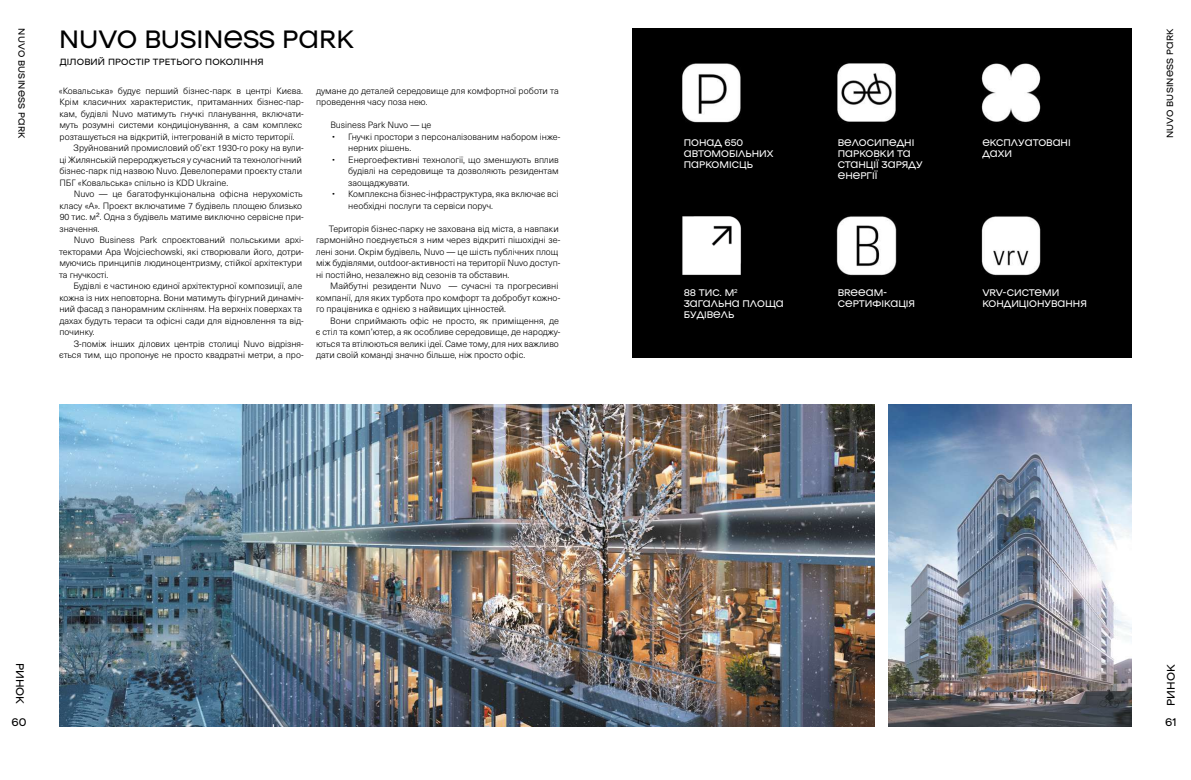
<style>
.page{position:relative;width:1191px;height:780px;background:#fff}
.page>*{position:absolute;margin:0;border:0;box-sizing:border-box;transform-origin:0 0}
.t1{font:25px "NAMU";color:#000}
.t2{font:11px "NAMU";color:#000}
.t3{font:9.6px/11px "NAMU";color:#fff}
.t4{font:300 9px/11.5px "Neue Haas Unica W1 G";color:#000}
.t5{font:9px "NAMU";letter-spacing:.025em;color:#000}
.t6{font:9px "NAMU Pro";letter-spacing:.02em;color:#000}
</style>
<div class="page">
<img style="left:60px;top:404px;width:814px;height:323px">
<img style="left:889px;top:404px;width:242px;height:323px">
<div style="left:632px;top:28px;width:499px;height:330px;background:#000"></div>
<img style="left:682px;top:63px;width:59px;height:60px">
<img style="left:682px;top:216px;width:59px;height:59px">
<img style="left:836px;top:216px;width:61px;height:60px">
<img style="left:981px;top:216px;width:60px;height:60px">
<img style="left:837px;top:63px;width:59px;height:59px">
<img style="left:981px;top:63px;width:60px;height:60px">
<p class="t5" style="left:28px;top:28px;width:110px;rotate:90deg">Nuvo Business Park</p>
<h1 class="t1" style="left:59px;top:23px;width:297px">NUVO BUSI NESS PARK</h1>
<p class="t6" style="left:60px;top:56px;width:205px">ДІЛОВИЙ ПРОСТІР ТРЕТЬОГО ПОКОЛІННЯ</p>
<p class="t4" style="left:59px;top:84px;width:246px">«Ковальська» будує перший бізнес-парк в центрі Києва.<br>Крім класичних характеристик, притаманних бізнес-пар&shy;кам, будівлі Nuvo матимуть гнучкі планування, включати&shy;муть розумні системи кондиціонування, а сам комплекс розташується на відкритій, інтегрованій в місто території.</p>
<p class="t4" style="left:59px;top:142px;width:246px;text-indent:14px">Зруйнований промисловий об’єкт 1930-го року на вули&shy;ці Жилянській перероджується у сучасний та технологічний бізнес-парк під назвою Nuvo. Девелоперами проєкту стали ПБГ «Ковальська» спільно із KDD Ukraine.</p>
<p class="t4" style="left:59px;top:188px;width:246px;text-indent:14px">Nuvo — це багатофункціональна офісна нерухомість класу «А». Проєкт включатиме 7 будівель площею близько 90 тис. м². Одна з будівель матиме виключно сервісне при&shy;значення.</p>
<p class="t4" style="left:59px;top:234px;width:246px;text-indent:15px">Nuvo Business Park спроєктований польськими архі&shy;текторами Apa Wojciechowski, які створювали його, дотри&shy;муючись принципів людиноцентризму, стійкої архітектури та гнучкості.</p>
<p class="t4" style="left:59px;top:280px;width:246px;text-indent:14px">Будівлі є частиною єдиної архітектурної композиції, але кожна із них неповторна. Вони матимуть фігурний динаміч&shy;ний фасад з панорамним склінням. На верхніх поверхах та дахах будуть тераси та офісні сади для відновлення та від&shy;починку.</p>
<p class="t4" style="left:59px;top:337px;width:246px;text-align:right">З-поміж інших ділових центрів столиці Nuvo відрізня&shy;ється тим, що пропонує не просто квадратні метри, а про-</p>
<p class="t4" style="left:316px;top:84px;width:244px">думане до деталей середовище для комфортної роботи та проведення часу поза нею.</p>
<p class="t4" style="left:330px;top:119px;width:103px">Business Park Nuvo — це</p>
<p class="t4" style="left:348px;top:130px;width:214px;text-indent:-16px">• Гнучкі простори з персоналізованим набором інже&shy;нерних рішень.</p>
<p class="t4" style="left:348px;top:153px;width:212px;text-align:justify;text-indent:-16px">• Енергоефективні технології, що зменшують вплив будівлі на середовище та дозволяють резидентам заощаджувати.</p>
<p class="t4" style="left:348px;top:188px;width:212px;text-indent:-16px">• Комплексна бізнес-інфраструктура, яка включає всі необхідні послуги та сервіси поруч.</p>
<p class="t4" style="left:316px;top:222px;width:246px;text-indent:13px">Територія бізнес-парку не захована від міста, а навпаки гармонійно поєднується з ним через відкриті пішохідні зе&shy;лені зони. Окрім будівель, Nuvo — це шість публічних площ між будівлями, outdoor-активності на території Nuvo доступ&shy;ні постійно, незалежно від сезонів та обставин.</p>
<p class="t4" style="left:316px;top:280px;width:246px;text-indent:14px">Майбутні резиденти Nuvo — сучасні та прогресивні компанії, для яких турбота про комфорт та добробут кожно&shy;го працівника є однією з найвищих цінностей.</p>
<p class="t4" style="left:316px;top:314px;width:246px;text-indent:14px">Вони сприймають офіс не просто, як приміщення, де є стіл та комп’ютер, а як особливе середовище, де народжу&shy;ються та втілюються великі ідеї. Саме тому, для них важливо дати своїй команді значно більше, ніж просто офіс.</p>
<p class="t2" style="left:27px;top:662px;width:43px;rotate:90deg">рИНОК</p>
<p class="t2" style="left:11px;top:715px;width:16px">60</p>
<p class="t3" style="left:684px;top:136px;width:91px">ПОНАД 650<br>АВТОМОБІЛЬНИХ<br>ПАРКОМІСЦЬ</p>
<p class="t3" style="left:684px;top:287px;width:101px">88 ТИС. М<sup>2<br></sup>ЗАГАЛЬНА ПЛОЩА<br>БУДІВЕЛЬ</p>
<p class="t3" style="left:837px;top:136px;width:78px">ВЕЛОСИПЕДНІ<br>ПАРКОВКИ ТА<br>СТАНЦІЇ ЗАРЯДУ<br>ЕНЕРГІЇ</p>
<p class="t3" style="left:837px;top:287px;width:78px">BREEAM-<br>СЕРТИФІКАЦІЯ</p>
<p class="t3" style="left:982px;top:136px;width:90px">ЕКСПЛУАТОВАНІ<br>ДАХИ</p>
<p class="t3" style="left:982px;top:287px;width:105px">VRV-СИСТЕМИ<br>КОНДИЦІОНУВАННЯ</p>
<p class="t5" style="left:1164px;top:138px;width:110px;rotate:-90deg">Nuvo Business Park</p>
<p class="t2" style="left:1163px;top:706px;width:43px;rotate:-90deg">рИНОК</p>
<p class="t2" style="left:1165px;top:714px;width:13px">61</p>
</div>
